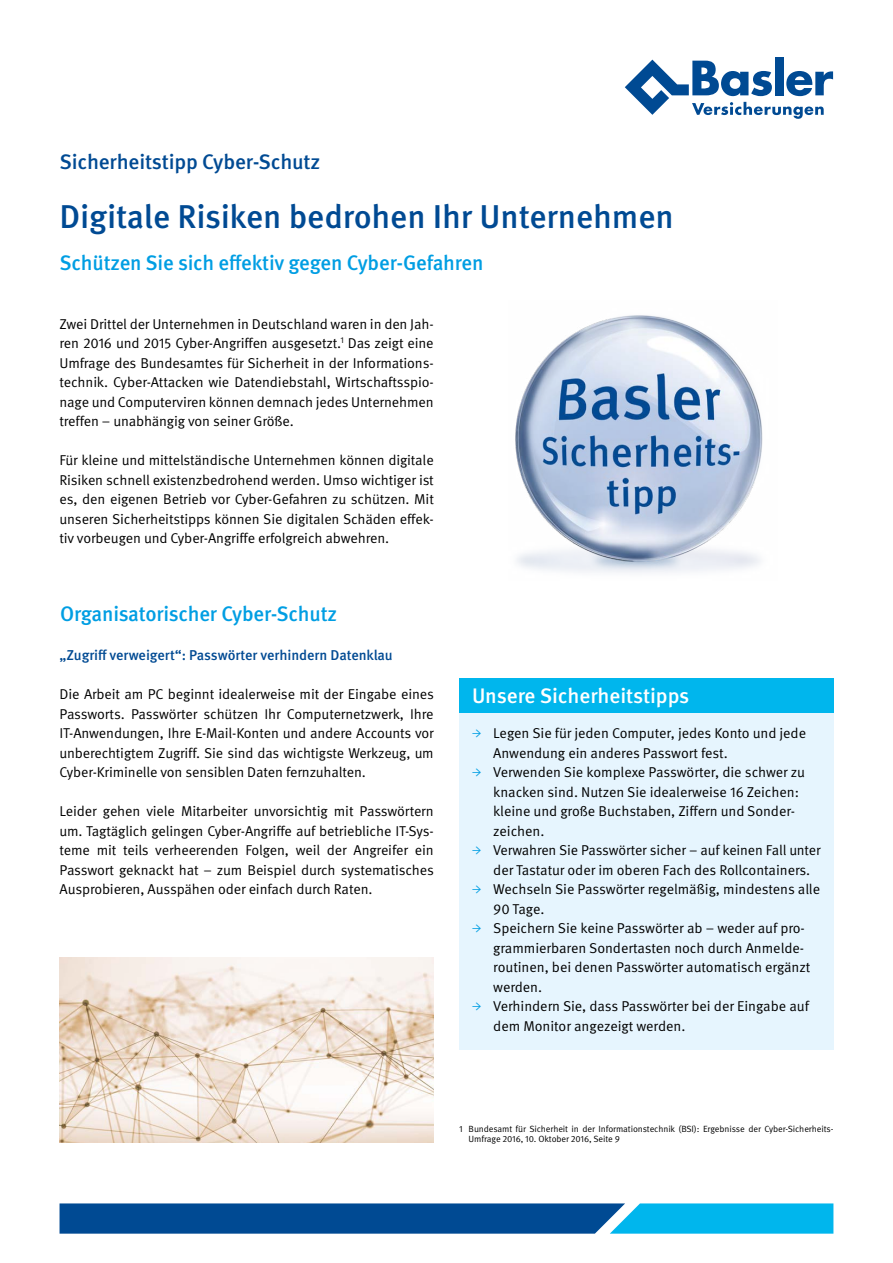
<style>
.page{position:relative;width:893px;height:1263px;background:#fff}
.page>*{position:absolute;margin:0;border:0;box-sizing:border-box;transform-origin:0 0}
.t1{font:500 33px "Meta Pro";letter-spacing:-.005em;color:#004a93}
.t2{font:500 21px "Meta Pro";letter-spacing:-.01em;color:#009ee3}
.t3{font:500 21px "Meta Pro";letter-spacing:-.01em;color:#004a93}
.t4{font:500 21px "Meta Pro";letter-spacing:-.005em;color:#fff}
.t5{font:14.25px/19.5px "Meta Pro Norm";letter-spacing:-.01em;color:#000}
.t6{font:500 14.25px "Meta Pro";letter-spacing:-.005em;color:#004a93}
.t7{font:9px/10.5px "Meta Pro Norm";letter-spacing:-.01em;color:#000}
.s1{font-family:"Minion Pro";font-weight:600;color:#009ee3}
</style>
<div class="page">
<svg style="left:60px;top:1203px;width:773px;height:30px;background:#086cae"></svg>
<div style="left:775px;top:57px;width:8px;height:38px;background:#004a93"></div>
<svg style="left:625px;top:60px;width:208px;height:59px"></svg>
<img style="left:515px;top:315px;width:248px;height:258px">
<div style="left:459px;top:704px;width:374px;height:346px;background:#e6f5fe"></div>
<div style="left:459px;top:678px;width:374px;height:34px;background:#00b6ed"></div>
<img style="left:60px;top:957px;width:374px;height:186px">
<h2 class="t3" style="left:60px;top:145px;width:262px">Sicherheitstipp Cyber-Schutz</h2>
<h1 class="t1" style="left:60px;top:191px;width:616px">Digitale Risiken bedrohen Ihr Unternehmen</h1>
<h2 class="t2" style="left:60px;top:247px;width:425px">Schützen Sie sich effektiv gegen Cyber-Gefahren</h2>
<p class="t5" style="left:60px;top:313px;width:376px;text-align:justify">Zwei Drittel der Unternehmen in Deutschland waren in den Jah&shy;ren 2016 und 2015 Cyber-Angriffen ausgesetzt.<sup>1</sup> Das zeigt eine Umfrage des Bundesamtes für Sicherheit in der Informations&shy;technik. Cyber-Attacken wie Datendiebstahl, Wirtschaftsspio&shy;nage und Computerviren können demnach jedes Unternehmen treffen – unabhängig von seiner Größe.</p>
<p class="t5" style="left:60px;top:449px;width:376px;text-align:justify">Für kleine und mittelständische Unternehmen können digitale Risiken schnell existenzbedrohend werden. Umso wichtiger ist es, den eigenen Betrieb vor Cyber-Gefahren zu schützen. Mit unseren Sicherheitstipps können Sie digitalen Schäden effek&shy;tiv vorbeugen und Cyber-Angriffe erfolgreich abwehren.</p>
<h2 class="t2" style="left:60px;top:598px;width:279px">Organisatorischer Cyber-Schutz</h2>
<p class="t6" style="left:60px;top:644px;width:335px">„Zugriff verweigert“: Passwörter verhindern Datenklau</p>
<p class="t5" style="left:60px;top:683px;width:376px;text-align:justify">Die Arbeit am PC beginnt idealerweise mit der Eingabe eines Passworts. Passwörter schützen Ihr Computernetzwerk, Ihre IT-Anwendungen, Ihre E-Mail-Konten und andere Accounts vor unberechtigtem Zugriff. Sie sind das wichtigste Werkzeug, um Cyber-Kriminelle von sensiblen Daten fernzuhalten.</p>
<p class="t5" style="left:60px;top:800px;width:376px;text-align:justify">Leider gehen viele Mitarbeiter unvorsichtig mit Passwörtern um. Tagtäglich gelingen Cyber-Angriffe auf betriebliche IT-Sys&shy;teme mit teils verheerenden Folgen, weil der Angreifer ein Passwort geknackt hat – zum Beispiel durch systematisches Ausprobieren, Ausspähen oder einfach durch Raten.</p>
<h2 class="t4" style="left:472px;top:679px;width:219px">Unsere Sicherheitstipps</h2>
<p class="t5" style="left:493px;top:722px;width:314px;text-indent:-21px"><span class="s1">→</span> Legen Sie für jeden Computer, jedes Konto und jede<br>Anwendung ein anderes Passwort fest.</p>
<p class="t5" style="left:493px;top:761px;width:313px;text-indent:-21px"><span class="s1">→</span> Verwenden Sie komplexe Passwörter, die schwer zu knacken sind. Nutzen Sie idealerweise 16 Zeichen: kleine und große Buchstaben, Ziffern und Sonder&shy;zeichen.</p>
<p class="t5" style="left:493px;top:839px;width:329px;text-indent:-21px"><span class="s1">→</span> Verwahren Sie Passwörter sicher – auf keinen Fall unter der Tastatur oder im oberen Fach des Rollcontainers.</p>
<p class="t5" style="left:493px;top:878px;width:328px;text-indent:-21px"><span class="s1">→</span> Wechseln Sie Passwörter regelmäßig, mindestens alle<br>90 Tage.</p>
<p class="t5" style="left:493px;top:917px;width:319px;text-indent:-21px"><span class="s1">→</span> Speichern Sie keine Passwörter ab – weder auf pro&shy;grammierbaren Sondertasten noch durch Anmelde&shy;routinen, bei denen Passwörter automatisch ergänzt werden.</p>
<p class="t5" style="left:493px;top:995px;width:317px;text-indent:-21px"><span class="s1">→</span> Verhindern Sie, dass Passwörter bei der Eingabe auf dem Monitor angezeigt werden.</p>
<p class="t7" style="left:469px;top:1123px;width:366px;text-indent:-9px">1 Bundesamt für Sicherheit in der Informationstechnik (BSI): Ergebnisse der Cyber-Sicherheits-<br>Umfrage 2016, 10. Oktober 2016, Seite 9</p>
</div>
